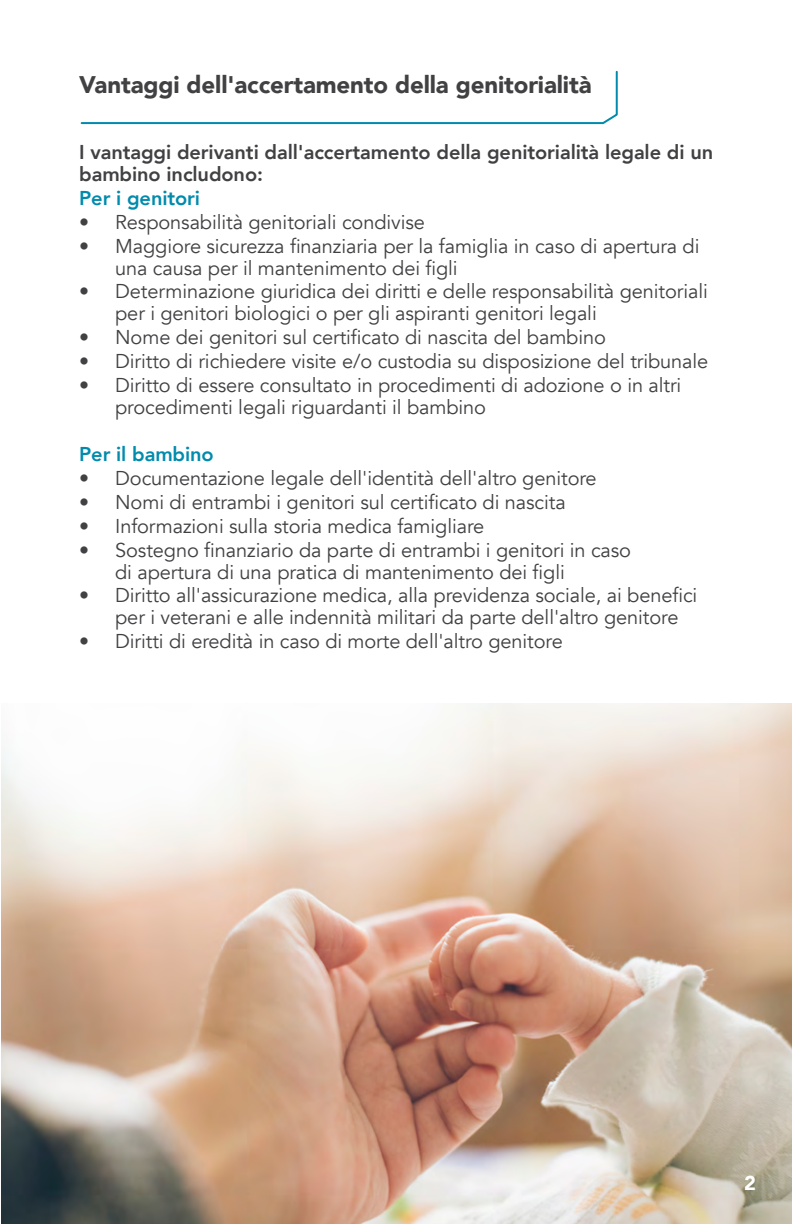
<style>
.page{position:relative;width:792px;height:1224px;background:#fff}
.page>*{position:absolute;margin:0;border:0;box-sizing:border-box;transform-origin:0 0}
.t1{font:900 24px "Avenir";letter-spacing:-.005em;color:#414042}
.t2{font:20px/22px "Avenir";letter-spacing:-.005em;color:#414042}
.t3{font:800 20px/22px "Avenir";letter-spacing:-.005em;color:#414042}
.t4{font:800 20px "Avenir";letter-spacing:-.005em;color:#008bad}
.t5{font:900 20px "Avenir";color:#fff}
</style>
<div class="page">
<img style="left:1px;top:703px;width:791px;height:521px">
<svg style="left:80px;top:70px;width:538px;height:55px"></svg>
<p class="t1" style="left:79px;top:64px;width:514px">Vantaggi dell'accertamento della genitorialità</p>
<p class="t3" style="left:79px;top:141px;width:636px">I vantaggi derivanti dall'accertamento della genitorialità legale di un bambino includono:</p>
<p class="t4" style="left:79px;top:182px;width:122px">Per i genitori</p>
<p class="t2" style="left:79px;top:211px;width:347px">• Responsabilità genitoriali condivise</p>
<p class="t2" style="left:115px;top:235px;width:586px;text-indent:-36px">• Maggiore sicurezza finanziaria per la famiglia in caso di apertura di una causa per il mantenimento dei figli</p>
<p class="t2" style="left:115px;top:281px;width:594px;text-indent:-36px">• Determinazione giuridica dei diritti e delle responsabilità genitoriali per i genitori biologici o per gli aspiranti genitori legali</p>
<p class="t2" style="left:79px;top:327px;width:528px">• Nome dei genitori sul certificato di nascita del bambino</p>
<p class="t2" style="left:79px;top:350px;width:631px">• Diritto di richiedere visite e/o custodia su disposizione del tribunale</p>
<p class="t2" style="left:115px;top:374px;width:568px;text-indent:-36px">• Diritto di essere consultato in procedimenti di adozione o in altri procedimenti legali riguardanti il bambino</p>
<p class="t4" style="left:79px;top:439px;width:136px">Per il bambino</p>
<p class="t2" style="left:79px;top:468px;width:519px">• Documentazione legale dell'identità dell'altro genitore</p>
<p class="t2" style="left:79px;top:491px;width:488px">• Nomi di entrambi i genitori sul certificato di nascita</p>
<p class="t2" style="left:79px;top:515px;width:407px">• Informazioni sulla storia medica famigliare</p>
<p class="t2" style="left:115px;top:539px;width:517px;text-indent:-36px">• Sostegno finanziario da parte di entrambi i genitori in caso di apertura di una pratica di mantenimento dei figli</p>
<p class="t2" style="left:115px;top:585px;width:584px;text-indent:-36px">• Diritto all'assicurazione medica, alla previdenza sociale, ai benefici per i veterani e alle indennità militari da parte dell'altro genitore</p>
<p class="t2" style="left:79px;top:631px;width:485px">• Diritti di eredità in caso di morte dell'altro genitore</p>
<p class="t5" style="left:744px;top:1166px;width:13px">2</p>
</div>
